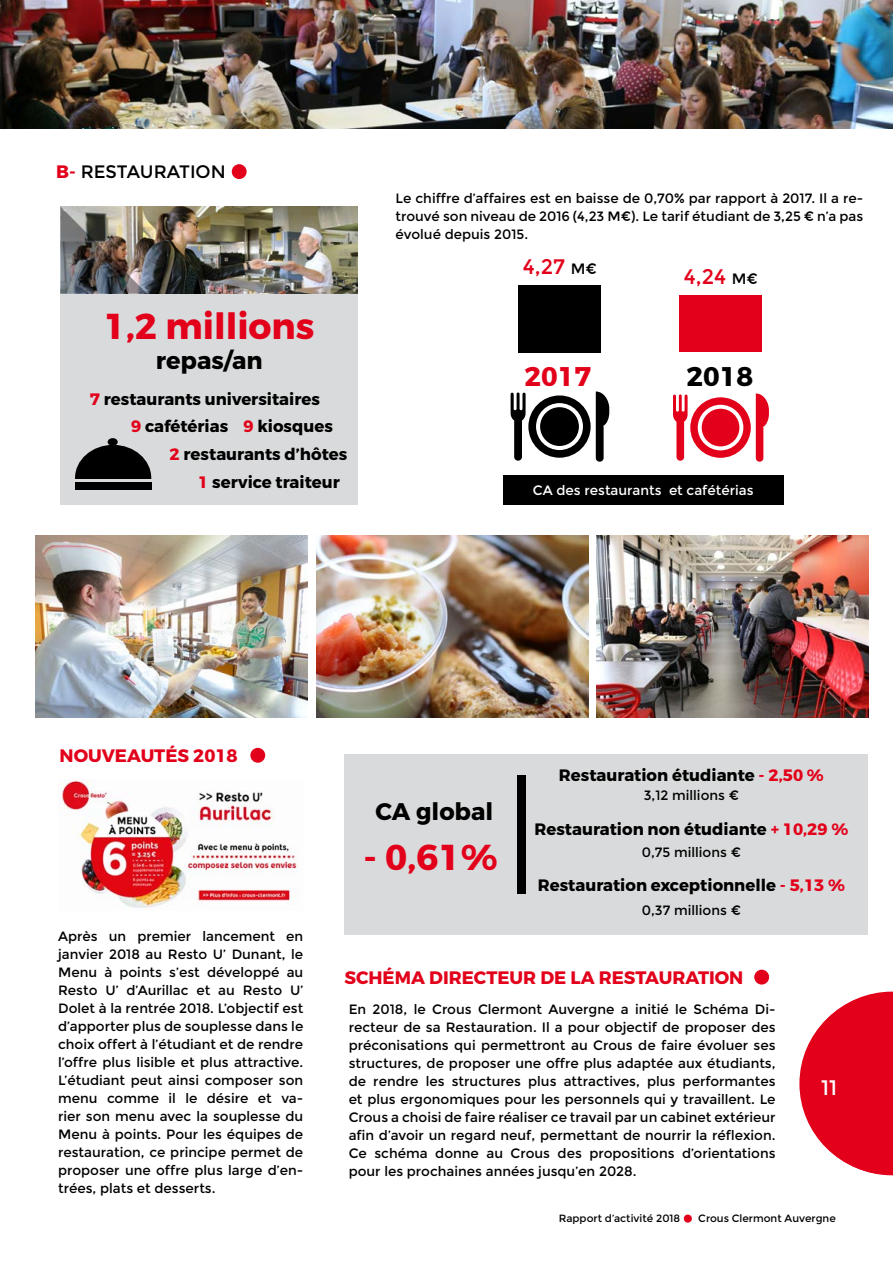
<style>
.page{position:relative;width:893px;height:1263px;background:#fff}
.page>*{position:absolute;margin:0;border:0;box-sizing:border-box;transform-origin:0 0}
.t1{font:54px "Montserrat";color:#e2001a}
.t2{font:700 36px "Montserrat";color:#e2001a}
.t3{font:700 27px "Montserrat";color:#e2001a}
.t4{font:700 27px "Montserrat";color:#000}
.t5{font:700 24px "Montserrat";color:#000}
.t6{font:21px "Montserrat";color:#e2001a}
.t7{font:21px "Montserrat";color:#fff}
.t8{font:700 18px "Montserrat";color:#e2001a}
.t9{font:18px "Montserrat";color:#000}
.t10{font:700 16.5px "Montserrat";color:#000}
.t11{font:13.5px/18px "Montserrat";color:#000;text-align:justify}
.t12{font:13.5px "Montserrat";color:#fff}
.t13{font:10.5px "Montserrat";color:#000}
.s1{font-weight:700;color:#e2001a}
.s2{color:#e2001a}
.s3{font-size:15px;color:#000}
</style>
<div class="page">
<img style="left:0;top:0;width:893px;height:128px">
<div style="left:232px;top:164px;width:15px;height:15px;background:#e2001a;border-radius:50%"></div>
<svg style="left:511px;top:391px;width:98px;height:71px"></svg>
<div style="left:540px;top:407px;width:39px;height:39px;background:#000;border-radius:50%"></div>
<div style="left:519px;top:286px;width:82px;height:67px;background:#000"></div>
<div style="left:680px;top:296px;width:82px;height:56px;background:#e2001a"></div>
<img style="left:596px;top:536px;width:272px;height:181px">
<img style="left:317px;top:536px;width:271px;height:181px">
<img style="left:35px;top:536px;width:272px;height:181px">
<svg style="left:673px;top:393px;width:96px;height:69px"></svg>
<div style="left:702px;top:409px;width:37px;height:37px;background:#e2001a;border-radius:50%"></div>
<img style="left:147px;top:206px;width:211px;height:88px">
<div style="left:60px;top:294px;width:298px;height:211px;background:#d9dadb"></div>
<img style="left:60px;top:206px;width:87px;height:88px">
<div style="left:75px;top:445px;width:76px;height:66px;background:#000;border-radius:50%"></div>
<div style="left:71px;top:479px;width:83px;height:32px;background:#d9dadb"></div>
<div style="left:75px;top:482px;width:76px;height:8px;background:#000"></div>
<div style="left:108px;top:438px;width:10px;height:8px;background:#000;border-radius:50%"></div>
<div style="left:503px;top:475px;width:280px;height:30px;background:#000"></div>
<div style="left:250px;top:748px;width:15px;height:15px;background:#e2001a;border-radius:50%"></div>
<div style="left:344px;top:754px;width:524px;height:181px;background:#d9dadb"></div>
<div style="left:517px;top:775px;width:8px;height:118px;background:#000"></div>
<div style="left:60px;top:505px;width:298px;height:14px;background:#fff"></div>
<div style="left:754px;top:970px;width:15px;height:14px;background:#e2001a;border-radius:50%"></div>
<img style="left:60px;top:779px;width:239px;height:129px">
<svg style="left:799px;top:991px;width:94px;height:184px"></svg>
<h3 class="t9" style="left:56px;top:161px;width:171px"><span class="s1">B-</span> RESTAURATION</h3>
<h2 class="t2" style="left:104px;top:304px;width:212px">1,2 millions</h2>
<h3 class="t5" style="left:156px;top:346px;width:108px">repas/an</h3>
<p class="t10" style="left:90px;top:388px;width:232px"><span class="s2">7</span> restaurants universitaires</p>
<p class="t10" style="left:131px;top:416px;width:203px"><span class="s2">9</span> cafétérias <span class="s2">9</span> kiosques</p>
<p class="t10" style="left:170px;top:443px;width:179px"><span class="s2">2</span> restaurants d’hôtes</p>
<p class="t10" style="left:198px;top:472px;width:143px"><span class="s2">1</span> service traiteur</p>
<p class="t11" style="left:395px;top:189px;width:469px">Le chiffre d’affaires est en baisse de 0,70% par rapport à 2017. Il a re&shy;trouvé son niveau de 2016 (4,23 M€). Le tarif étudiant de 3,25 € n’a pas évolué depuis 2015.</p>
<h3 class="t6" style="left:523px;top:254px;width:76px">4,27 <span class="s3">M€</span></h3>
<h3 class="t6" style="left:684px;top:265px;width:76px">4,24 <span class="s3">M€</span></h3>
<h3 class="t3" style="left:525px;top:359px;width:68px">2017</h3>
<h3 class="t4" style="left:686px;top:360px;width:68px">2018</h3>
<p class="t12" style="left:533px;top:482px;width:222px">CA des restaurants et cafétérias</p>
<h3 class="t8" style="left:60px;top:745px;width:180px">NOUVEAUTÉS 2018</h3>
<h3 class="t5" style="left:375px;top:797px;width:119px">CA global</h3>
<h2 class="t2" style="left:363px;top:834px;width:136px">- 0,61%</h2>
<p class="t10" style="left:559px;top:765px;width:266px">Restauration étudiante <span class="s2">- 2,50 %</span></p>
<p class="t10" style="left:534px;top:818px;width:315px">Restauration non étudiante <span class="s2">+ 10,29 %</span></p>
<p class="t11" style="left:644px;top:787px;width:97px">3,12 millions €</p>
<p class="t11" style="left:642px;top:843px;width:101px">0,75 millions €</p>
<p class="t10" style="left:538px;top:875px;width:309px">Restauration exceptionnelle <span class="s2">- 5,13 %</span></p>
<p class="t11" style="left:642px;top:901px;width:101px">0,37 millions €</p>
<p class="t11" style="left:58px;top:928px;width:247px">Après un premier lancement en janvier 2018 au Resto U’ Dunant, le Menu à points s’est développé au Resto U’ d’Aurillac et au Resto U’ Dolet à la rentrée 2018. L’objectif est d’apporter plus de souplesse dans le choix offert à l’étudiant et de rendre l’offre plus lisible et plus attractive.<br>L’étudiant peut ainsi composer son menu comme il le désire et va&shy;rier son menu avec la souplesse du Menu à points. Pour les équipes de restauration, ce principe permet de proposer une offre plus large d’en&shy;trées, plats et desserts.</p>
<h3 class="t8" style="left:344px;top:966px;width:400px">SCHÉMA DIRECTEUR DE LA RESTAURATION</h3>
<p class="t11" style="left:349px;top:1000px;width:428px">En 2018, le Crous Clermont Auvergne a initié le Schéma Di&shy;recteur de sa Restauration. Il a pour objectif de proposer des préconisations qui permettront au Crous de faire évoluer ses structures, de proposer une offre plus adaptée aux étudiants, de rendre les structures plus attractives, plus performantes et plus ergonomiques pour les personnels qui y travaillent. Le Crous a choisi de faire réaliser ce travail par un cabinet extérieur afin d’avoir un regard neuf, permettant de nourrir la réflexion.<br>Ce schéma donne au Crous des propositions d’orientations pour les prochaines années jusqu’en 2028.</p>
<h3 class="t7" style="left:820px;top:1076px;width:14px">9</h3>
<h3 class="t7" style="left:821px;top:1076px;width:18px">11</h3>
<p class="t13" style="left:559px;top:1212px;width:123px">Rapport d’activité 2018</p>
<h1 class="t1" style="left:680px;top:1172px;width:17px">.</h1>
<p class="t13" style="left:698px;top:1212px;width:139px">Crous Clermont Auvergne</p>
</div>
